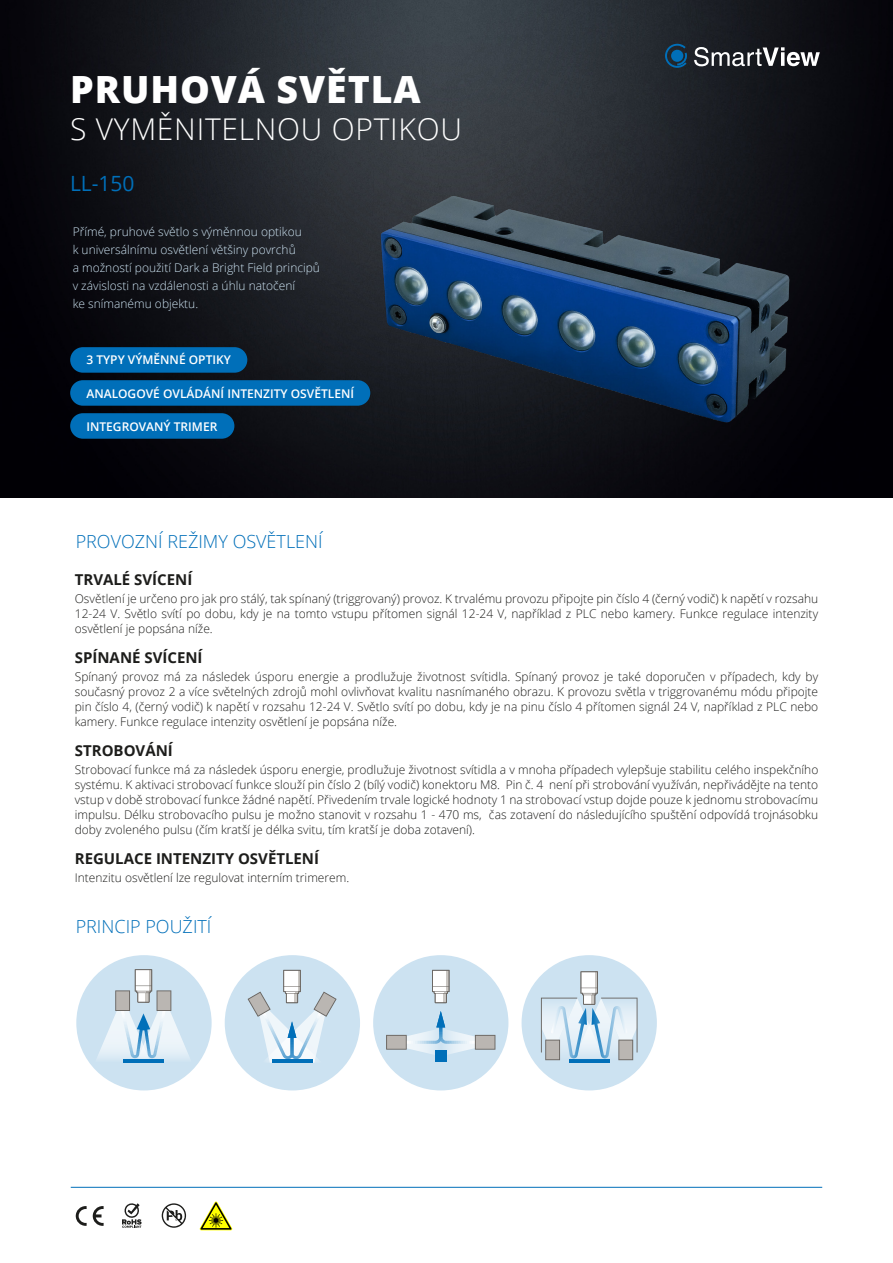
<style>
.page{position:relative;width:893px;height:1263px;background:#fff}
.page>*{position:absolute;margin:0;border:0;box-sizing:border-box;transform-origin:0 0}
.t1{font:800 37.5px "Open Sans";letter-spacing:.025em;color:#fff}
.t2{font:300 30px "Open Sans";letter-spacing:.025em;color:#fff}
.t3{font:21px "Open Sans";color:#006fb9}
.t4{font:300 18px "Open Sans";color:#006fb9}
.t5{font:700 15px "Open Sans";color:#1d1d1b}
.t6{font:300 12px/15px "Open Sans";color:#1d1d1b;text-align:justify}
.t7{font:300 12px/18px "Open Sans";color:#cce2f1}
.t8{font:600 12px "Open Sans";color:#fff}
</style>
<div class="page">
<img style="left:0;top:0;width:893px;height:497px">
<svg style="left:694px;top:47px;width:126px;height:6px"></svg>
<svg style="left:665px;top:44px;width:22px;height:9px"></svg>
<hr style="left:71px;top:1187px;width:751px;height:1px;background:#006fb9">
<svg style="left:200px;top:1201px;width:32px;height:29px"></svg>
<svg style="left:76px;top:1206px;width:11px;height:20px"></svg>
<svg style="left:93px;top:1206px;width:11px;height:20px"></svg>
<svg style="left:122px;top:1203px;width:20px;height:25px"></svg>
<svg style="left:162px;top:1203px;width:24px;height:25px"></svg>
<div style="left:70px;top:347px;width:177px;height:26px;background:#006fb9;border-radius:13px"></div>
<div style="left:70px;top:380px;width:300px;height:26px;background:#006fb9;border-radius:13px"></div>
<div style="left:70px;top:413px;width:164px;height:26px;background:#006fb9;border-radius:13px"></div>
<div style="left:76px;top:955px;width:136px;height:135px;background:#cce2f1;border-radius:50%"></div>
<svg style="left:95px;top:969px;width:97px;height:93px"></svg>
<div style="left:373px;top:955px;width:135px;height:135px;background:#cce2f1;border-radius:50%"></div>
<svg style="left:432px;top:970px;width:18px;height:33px"></svg>
<div style="left:435px;top:1050px;width:12px;height:12px;background:#006fb9"></div>
<svg style="left:386px;top:1011px;width:109px;height:44px"></svg>
<div style="left:225px;top:955px;width:135px;height:135px;background:#cce2f1;border-radius:50%"></div>
<svg style="left:248px;top:970px;width:89px;height:93px"></svg>
<div style="left:522px;top:955px;width:135px;height:135px;background:#cce2f1;border-radius:50%"></div>
<hr style="left:569px;top:1060px;width:41px;height:3px;background:#006fb9">
<svg style="left:541px;top:971px;width:96px;height:89px"></svg>
<img style="left:234px;top:53px;width:659px;height:445px">
<h1 class="t1" style="left:70px;top:61px;width:352px">PRUHOVÁ SVĚTLA</h1>
<h2 class="t2" style="left:70px;top:109px;width:393px">S VYMĚNITELNOU OPTIKOU</h2>
<h3 class="t3" style="left:70px;top:169px;width:66px">LL-150</h3>
<p class="t7" style="left:73px;top:223px;width:249px">Přímé, pruhové světlo s výměnnou optikou<br>k universálnímu osvětlení většiny povrchů<br>a možností použití Dark a Bright Field principů v závislosti na vzdálenosti a úhlu natočení<br>ke snímanému objektu.</p>
<p class="t8" style="left:86px;top:352px;width:146px">3 TYPY VÝMĚNNÉ OPTIKY</p>
<p class="t8" style="left:86px;top:385px;width:269px">ANALOGOVÉ OVLÁDÁNÍ INTENZITY OSVĚTLENÍ</p>
<p class="t8" style="left:86px;top:418px;width:132px">INTEGROVANÝ TRIMER</p>
<h3 class="t4" style="left:76px;top:529px;width:248px">PROVOZNÍ REŽIMY OSVĚTLENÍ</h3>
<p class="t5" style="left:75px;top:569px;width:119px">TRVALÉ SVÍCENÍ</p>
<p class="t6" style="left:75px;top:591px;width:745px">Osvětlení je určeno pro jak pro stálý, tak spínaný (triggrovaný) provoz. K trvalému provozu připojte pin číslo 4 (černý vodič) k napětí v rozsahu 12-24 V. Světlo svítí po dobu, kdy je na tomto vstupu přítomen signál 12-24 V, například z PLC nebo kamery. Funkce regulace intenzity osvětlení je popsána níže.</p>
<p class="t5" style="left:75px;top:647px;width:129px">SPÍNANÉ SVÍCENÍ</p>
<p class="t6" style="left:75px;top:669px;width:745px">Spínaný provoz má za následek úsporu energie a prodlužuje životnost svítidla. Spínaný provoz je také doporučen v případech, kdy by současný provoz 2 a více světelných zdrojů mohl ovlivňovat kvalitu nasnímaného obrazu. K provozu světla v triggrovanému módu připojte pin číslo 4, (černý vodič) k napětí v rozsahu 12-24 V. Světlo svítí po dobu, kdy je na pinu číslo 4 přítomen signál 24 V, například z PLC nebo kamery. Funkce regulace intenzity osvětlení je popsána níže.</p>
<p class="t5" style="left:75px;top:740px;width:100px">STROBOVÁNÍ</p>
<p class="t6" style="left:75px;top:762px;width:745px">Strobovací funkce má za následek úsporu energie, prodlužuje životnost svítidla a v mnoha případech vylepšuje stabilitu celého inspekčního systému. K aktivaci strobovací funkce slouží pin číslo 2 (bílý vodič) konektoru M8. Pin č. 4 není při strobování využíván, nepřivádějte na tento vstup v době strobovací funkce žádné napětí. Přivedením trvale logické hodnoty 1 na strobovací vstup dojde pouze k jednomu strobovacímu impulsu. Délku strobovacího pulsu je možno stanovit v rozsahu 1 - 470 ms, čas zotavení do následujícího spuštění odpovídá trojnásobku doby zvoleného pulsu (čím kratší je délka svitu, tím kratší je doba zotavení).</p>
<p class="t5" style="left:75px;top:848px;width:246px">REGULACE INTENZITY OSVĚTLENÍ</p>
<p class="t6" style="left:75px;top:870px;width:276px">Intenzitu osvětlení lze regulovat interním trimerem.</p>
<h3 class="t4" style="left:76px;top:914px;width:137px">PRINCIP POUŽITÍ</h3>
</div>
